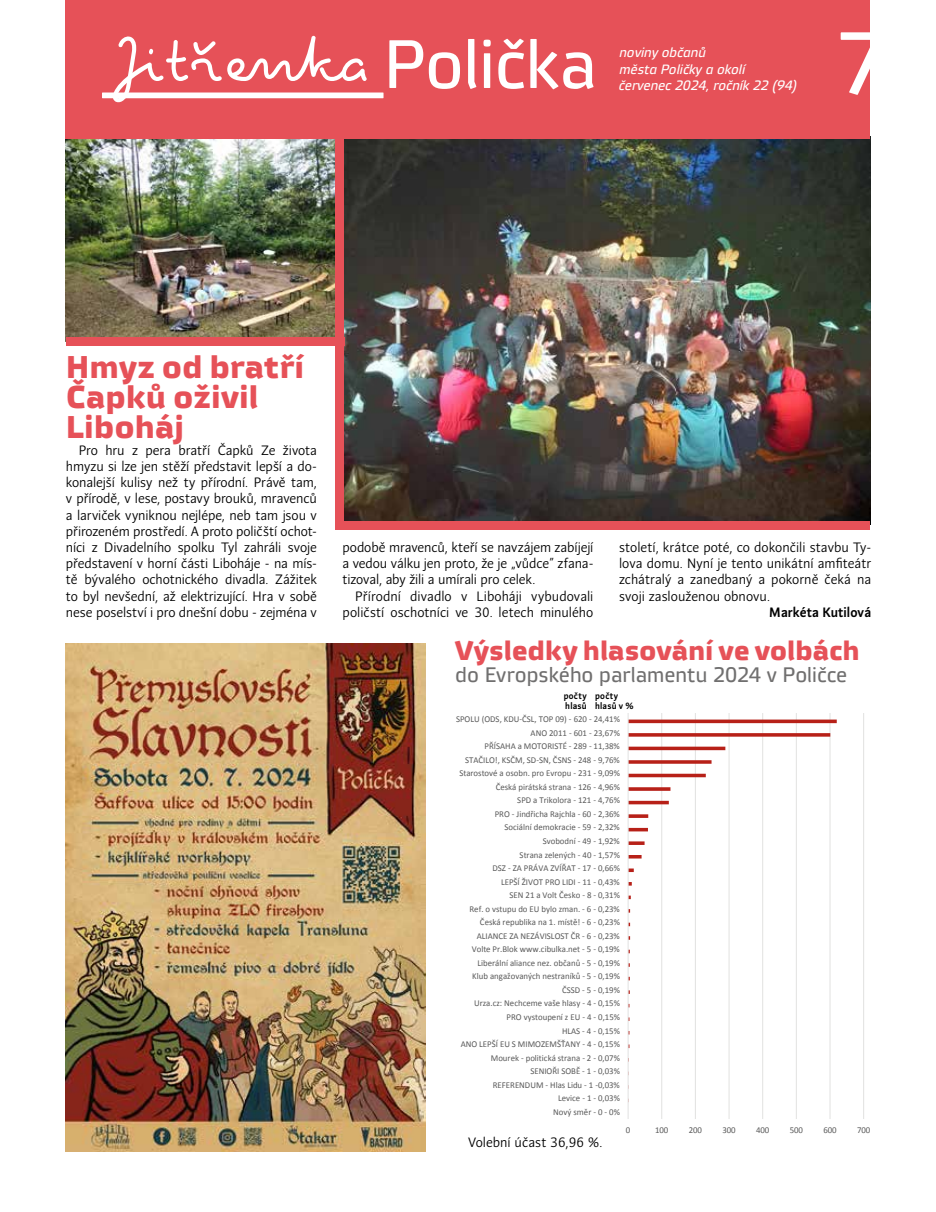
<style>
.page{position:relative;width:936px;height:1212px;background:#fff}
.page>*{position:absolute;margin:0;border:0;box-sizing:border-box;transform-origin:0 0}
.t1{font:88.5px "Vida 32 Pro";color:#fff}
.t2{font:700 31.5px/30px "Vida 33 Pro";letter-spacing:.005em;color:#e65158}
.t3{font:700 27px "Vida 33 Pro";letter-spacing:-.005em;color:#e65158}
.t4{font:21px "Vida 32 Pro";color:#706f6f}
.t5{font:13.5px/16.2px "Andulka Sans";letter-spacing:-.005em;color:#000;text-align:justify}
.t6{font:italic 13.5px/16.2px "Vida 32 Pro";color:#fff}
.t7{font:700 13.5px "Andulka Sans";letter-spacing:.005em;color:#000}
.t8{font:9px "Calibri";color:#595959}
.t9{font:700 9px/10.5px "Andulka Sans";letter-spacing:.025em;color:#000}
</style>
<div class="page">
<img style="left:66px;top:139px;width:269px;height:198px">
<img style="left:344px;top:139px;width:526px;height:382px">
<div style="left:335px;top:136px;width:9px;height:394px;background:#e65158"></div>
<div style="left:66px;top:0;width:804px;height:139px;background:#e65158"></div>
<div style="left:102px;top:92px;width:281px;height:6px;background:#fff"></div>
<svg style="left:389px;top:40px;width:34px;height:48px"></svg>
<svg style="left:429px;top:52px;width:31px;height:37px"></svg>
<svg style="left:468px;top:39px;width:8px;height:50px"></svg>
<svg style="left:483px;top:40px;width:7px;height:48px"></svg>
<svg style="left:498px;top:39px;width:26px;height:50px"></svg>
<svg style="left:530px;top:39px;width:63px;height:50px"></svg>
<svg style="left:112px;top:35px;width:254px;height:68px"></svg>
<div style="left:342px;top:521px;width:528px;height:9px;background:#e65158"></div>
<div style="left:66px;top:337px;width:278px;height:9px;background:#e65158"></div>
<hr style="left:661px;top:714px;width:1px;height:405px;background:#e1e1e0">
<hr style="left:695px;top:714px;width:1px;height:405px;background:#e1e1e0">
<hr style="left:728px;top:714px;width:1px;height:405px;background:#e1e1e0">
<hr style="left:762px;top:714px;width:1px;height:405px;background:#e1e1e0">
<hr style="left:795px;top:714px;width:1px;height:405px;background:#e1e1e0">
<hr style="left:829px;top:714px;width:1px;height:405px;background:#e1e1e0">
<hr style="left:863px;top:714px;width:1px;height:405px;background:#e1e1e0">
<svg style="left:628px;top:868px;width:5px;height:4px"></svg>
<svg style="left:628px;top:855px;width:13px;height:3px"></svg>
<svg style="left:628px;top:841px;width:16px;height:4px"></svg>
<hr style="left:628px;top:828px;width:20px;height:3px;background:#b72018">
<svg style="left:628px;top:814px;width:20px;height:4px"></svg>
<hr style="left:628px;top:801px;width:40px;height:3px;background:#b72018">
<svg style="left:628px;top:787px;width:42px;height:4px"></svg>
<hr style="left:628px;top:774px;width:77px;height:3px;background:#b72018">
<svg style="left:628px;top:760px;width:83px;height:4px"></svg>
<hr style="left:628px;top:747px;width:97px;height:3px;background:#b72018">
<svg style="left:628px;top:733px;width:202px;height:4px"></svg>
<svg style="left:628px;top:719px;width:208px;height:4px"></svg>
<hr style="left:627px;top:714px;width:1px;height:405px;background:#e1e1e0">
<img style="left:66px;top:643px;width:359px;height:508px">
<h3 class="t6" style="left:619px;top:44px;width:180px">noviny občanů<br>města Poličky a okolí červenec 2024, ročník 22 (94)</h3>
<h1 class="t1" style="left:836px;top:-1px;width:53px">7</h1>
<h2 class="t2" style="left:66px;top:350px;width:240px">Hmyz od bratří<br>Čapků oživil<br>Liboháj</h2>
<p class="t5" style="left:66px;top:442px;width:252px;text-indent:13px">Pro hru z pera bratří Čapků Ze života hmyzu si lze jen stěží představit lepší a do&shy;konalejší kulisy než ty přírodní. Právě tam, v přírodě, v lese, postavy brouků, mravenců a larviček vyniknou nejlépe, neb tam jsou v přirozeném prostředí. A proto poličští ochot&shy;níci z Divadelního spolku Tyl zahráli svoje představení v horní části Liboháje - na mís&shy;tě bývalého ochotnického divadla. Zážitek to byl nevšední, až elektrizující. Hra v sobě nese poselství i pro dnešní dobu - zejména v</p>
<h3 class="t5" style="left:342px;top:539px;width:252px">podobě mravenců, kteří se navzájem zabíjejí a vedou válku jen proto, že je „vůdce” zfana&shy;tizoval, aby žili a umírali pro celek.</h3>
<h3 class="t5" style="left:342px;top:588px;width:252px;text-align:right">Přírodní divadlo v Liboháji vybudovali poličstí oschotníci ve 30. letech minulého</h3>
<h3 class="t5" style="left:619px;top:539px;width:254px">století, krátce poté, co dokončili stavbu Ty&shy;lova domu. Nyní je tento unikátní amfiteátr zchátralý a zanedbaný a pokorně čeká na svoji zaslouženou obnovu.</h3>
<h3 class="t7" style="left:769px;top:604px;width:103px">Markéta Kutilová</h3>
<h3 class="t3" style="left:455px;top:630px;width:406px">Výsledky hlasování ve volbách</h3>
<h3 class="t4" style="left:455px;top:660px;width:393px">do Evropského parlamentu 2024 v Poličce</h3>
<p class="t9" style="left:563px;top:690px;width:24px">počty hlasů</p>
<p class="t9" style="left:595px;top:690px;width:40px">počty hlasů v %</p>
<p class="t8" style="left:456px;top:713px;width:165px">SPOLU (ODS, KDU-ČSL, TOP 09) - 620 - 24,41%</p>
<p class="t8" style="left:530px;top:727px;width:91px">ANO 2011 - 601 - 23,67%</p>
<p class="t8" style="left:484px;top:740px;width:137px">PŘÍSAHA a MOTORISTÉ - 289 - 11,38%</p>
<p class="t8" style="left:465px;top:754px;width:156px">STAČILO!, KSČM, SD-SN, ČSNS - 248 - 9,76%</p>
<p class="t8" style="left:459px;top:768px;width:162px">Starostové a osobn. pro Evropu - 231 - 9,09%</p>
<p class="t8" style="left:495px;top:781px;width:126px">Česká pirátská strana - 126 - 4,96%</p>
<p class="t8" style="left:517px;top:795px;width:104px">SPD a Trikolora - 121 - 4,76%</p>
<p class="t8" style="left:494px;top:808px;width:127px">PRO - Jindřicha Rajchla - 60 - 2,36%</p>
<p class="t8" style="left:504px;top:822px;width:117px">Sociální demokracie - 59 - 2,32%</p>
<p class="t8" style="left:542px;top:835px;width:79px">Svobodní - 49 - 1,92%</p>
<p class="t8" style="left:519px;top:849px;width:102px">Strana zelených - 40 - 1,57%</p>
<p class="t8" style="left:492px;top:862px;width:129px">DSZ - ZA PRÁVA ZVÍŘAT - 17 - 0,66%</p>
<p class="t8" style="left:501px;top:876px;width:120px">LEPŠÍ ŽIVOT PRO LIDI - 11 - 0,43%</p>
<p class="t8" style="left:509px;top:889px;width:112px">SEN 21 a Volt Česko - 8 - 0,31%</p>
<p class="t8" style="left:469px;top:903px;width:152px">Ref. o vstupu do EU bylo zman. - 6 - 0,23%</p>
<p class="t8" style="left:480px;top:916px;width:141px">Česká republika na 1. místě! - 6 - 0,23%</p>
<p class="t8" style="left:476px;top:930px;width:145px">ALIANCE ZA NEZÁVISLOST ČR - 6 - 0,23%</p>
<p class="t8" style="left:471px;top:944px;width:150px">Volte Pr.Blok www.cibulka.net - 5 - 0,19%</p>
<p class="t8" style="left:477px;top:957px;width:144px">Liberální aliance nez. občanů - 5 - 0,19%</p>
<p class="t8" style="left:472px;top:971px;width:149px">Klub angažovaných nestraníků - 5 - 0,19%</p>
<p class="t8" style="left:562px;top:984px;width:59px">ČSSD - 5 - 0,19%</p>
<p class="t8" style="left:474px;top:998px;width:147px">Urza.cz: Nechceme vaše hlasy - 4 - 0,15%</p>
<p class="t8" style="left:506px;top:1011px;width:115px">PRO vystoupení z EU - 4 - 0,15%</p>
<p class="t8" style="left:562px;top:1025px;width:59px">HLAS - 4 - 0,15%</p>
<p class="t8" style="left:460px;top:1038px;width:161px">ANO LEPŠÍ EU S MIMOZEMŠŤANY - 4 - 0,15%</p>
<p class="t8" style="left:491px;top:1052px;width:131px">Mourek - politická strana - 2 - 0,07%</p>
<p class="t8" style="left:530px;top:1065px;width:91px">SENIOŘI SOBĚ - 1 - 0,03%</p>
<p class="t8" style="left:493px;top:1079px;width:128px">REFERENDUM - Hlas Lidu - 1 -0,03%</p>
<p class="t8" style="left:558px;top:1092px;width:63px">Levice - 1 - 0,03%</p>
<p class="t8" style="left:553px;top:1106px;width:68px">Nový směr - 0 - 0%</p>
<h3 class="t5" style="left:468px;top:1134px;width:136px">Volební účast 36,96 %.</h3>
<p class="t8" style="left:626px;top:1124px;width:6px">0</p>
<p class="t8" style="left:655px;top:1124px;width:15px">100</p>
<p class="t8" style="left:688px;top:1124px;width:15px">200</p>
<p class="t8" style="left:722px;top:1124px;width:15px">300</p>
<p class="t8" style="left:756px;top:1124px;width:15px">400</p>
<p class="t8" style="left:789px;top:1124px;width:15px">500</p>
<p class="t8" style="left:823px;top:1124px;width:15px">600</p>
<p class="t8" style="left:857px;top:1124px;width:15px">700</p>
</div>
